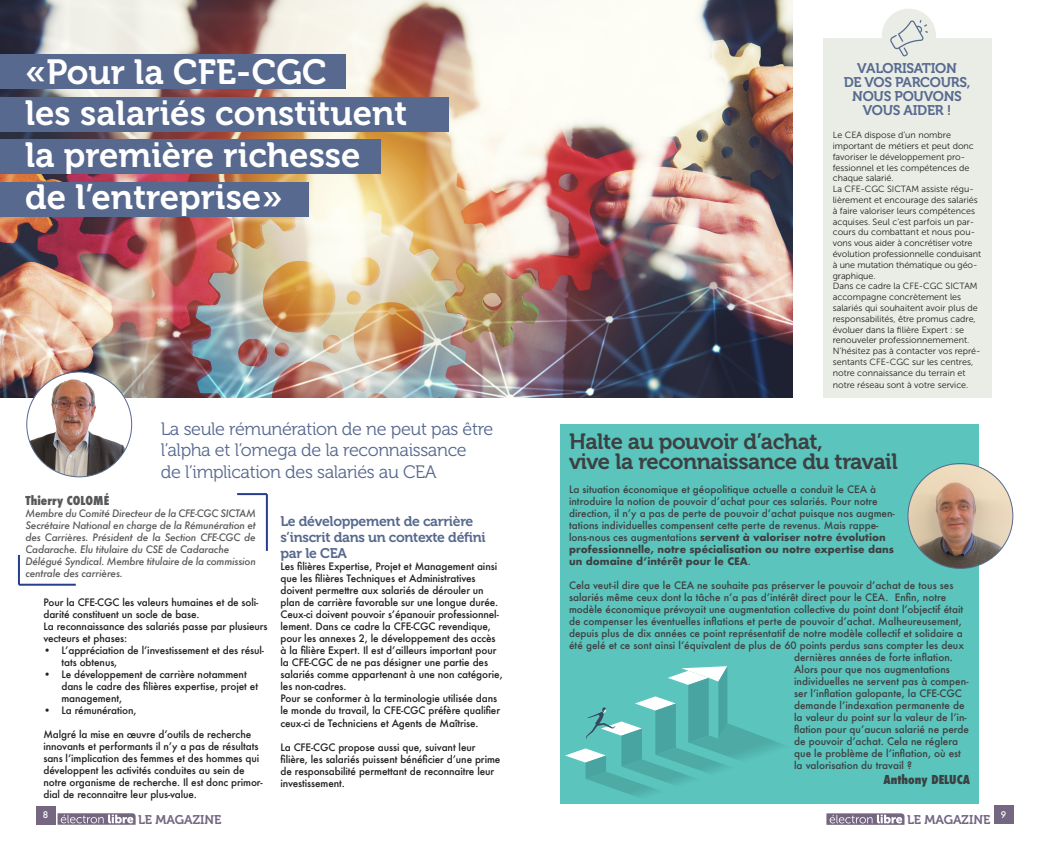
<style>
.page{position:relative;width:1049px;height:842px;background:#fff}
.page>*{position:absolute;margin:0;border:0;box-sizing:border-box;transform-origin:0 0}
.t1{font:34.8px/41.8px "Museo 700";color:#fff}
.t2{font:22px "Museo 700";letter-spacing:-.02em;color:#3d4040}
.t3{font:18px "Museo 300";letter-spacing:-.02em;color:#57698f}
.t4{font:14px/16px "Museo 700";letter-spacing:-.02em;color:#57698f}
.t5{font:12.6px "Museo 700";color:#756681}
.t6{font:800 condensed 12px "Futura";color:#3d4040}
.t7{font:800 condensed 12px "Futura";color:#57585a}
.t8{font:500 10px/12px "Futura";letter-spacing:-.01em;color:#231f20}
.t9{font:500 10px/12px "Futura";color:#3d4040}
.t10{font:italic 500 10px/12px "Futura";letter-spacing:-.02em;color:#57585a;text-align:justify}
.t11{font:9px/10.8px "Museo Sans 300";color:#231f20}
.t12{font:500 8.9px "Futura";color:#fff}
.s1{font-weight:700}
</style>
<div class="page">
<svg style="left:58px;top:813px;width:78px;height:12px"></svg>
<div style="left:36px;top:806px;width:19px;height:19px;background:#756681"></div>
<svg style="left:826px;top:813px;width:78px;height:12px"></svg>
<div style="left:994px;top:805px;width:19px;height:19px;background:#756681"></div>
<img style="left:0;top:0;width:792px;height:397px">
<div style="left:560px;top:424px;width:418px;height:380px;background:#5ac4bd"></div>
<div style="left:0;top:54px;width:346px;height:35px;background:#57698f"></div>
<div style="left:0;top:97px;width:448px;height:34px;background:#57698f"></div>
<div style="left:0;top:140px;width:380px;height:34px;background:#57698f"></div>
<div style="left:0;top:182px;width:309px;height:35px;background:#57698f"></div>
<div style="left:822px;top:38px;width:169px;height:359px;background:#e9ede5"></div>
<div style="left:882px;top:9px;width:54px;height:54px;background:#e9ede5;border-radius:50%"></div>
<svg style="left:890px;top:20px;width:38px;height:37px"></svg>
<img style="left:27px;top:372px;width:105px;height:105px;border-radius:52px">
<img style="left:908px;top:464px;width:105px;height:104px">
<hr style="left:266px;top:494px;width:2px;height:57px;background:#253f8e">
<hr style="left:237px;top:493px;width:30px;height:2px;background:#253f8e">
<hr style="left:19px;top:584px;width:57px;height:2px;background:#253f8e">
<hr style="left:18px;top:555px;width:2px;height:30px;background:#253f8e">
<svg style="left:565px;top:666px;width:218px;height:131px"></svg>
<p class="t1" style="left:25px;top:51px;width:303px">«Pour la CFE-CGC</p>
<p class="t1" style="left:25px;top:93px;width:384px">les salariés constituent</p>
<p class="t1" style="left:25px;top:135px;width:337px">la première richesse de l’entreprise»</p>
<p class="t4" style="left:857px;top:61px;width:101px">VALORISATION</p>
<p class="t4" style="left:844px;top:75px;width:128px">DE VOS PARCOURS,</p>
<p class="t4" style="left:852px;top:90px;width:111px;line-height:14px;text-align:center">NOUS POUVONS<br>VOUS AIDER !</p>
<p class="t11" style="left:833px;top:130px;width:143px">Le CEA dispose d’un nombre important de métiers et peut donc favoriser le développement pro&shy;fessionnel et les compétences de chaque salarié.</p>
<p class="t11" style="left:833px;top:184px;width:150px">La CFE-CGC SICTAM assiste régu&shy;lièrement et encourage des salariés à faire valoriser leurs compétences acquises. Seul c’est parfois un par&shy;cours du combattant et nous pou&shy;vons vous aider à concrétiser votre évolution professionnelle conduisant à une mutation thématique ou géo&shy;graphique.</p>
<p class="t11" style="left:833px;top:281px;width:149px">Dans ce cadre la CFE-CGC SICTAM accompagne concrètement les salariés qui souhaitent avoir plus de responsabilités, être promus cadre, évoluer dans la filière Expert : se renouveler professionnemement.<br>N’hésitez pas à contacter vos repré&shy;sentants CFE-CGC sur les centres, notre connaissance du terrain et</p>
<p class="t11" style="left:833px;top:379px;width:137px">notre réseau sont à votre service.</p>
<p class="t3" style="left:161px;top:419px;width:334px">La seule rémunération de ne peut pas être</p>
<p class="t3" style="left:161px;top:440px;width:307px">l’alpha et l’omega de la reconnaissance</p>
<p class="t3" style="left:161px;top:462px;width:277px">de l’implication des salariés au CEA</p>
<p class="t7" style="left:26px;top:492px;width:85px">Thierry COLOMÉ</p>
<p class="t10" style="left:26px;top:507px;width:232px">Membre du Comité Directeur de la CFE-CGC SICTAM</p>
<p class="t10" style="left:26px;top:519px;width:232px">Secrétaire National en charge de la Rémunération et des Carrières. Président de la Section CFE-CGC de Cadarache. Elu titulaire du CSE de Cadarache</p>
<p class="t10" style="left:26px;top:555px;width:232px">Délégué Syndical. Membre titulaire de la commission centrale des carrières.</p>
<p class="t8" style="left:43px;top:596px;width:226px">Pour la CFE-CGC les valeurs humaines et de soli&shy;darité constituent un socle de base.<br>La reconnaissance des salariés passe par plusieurs vecteurs et phases:</p>
<p class="t8" style="left:61px;top:644px;width:204px;text-indent:-18px">• L’appréciation de l’investissement et des résul&shy;tats obtenus,</p>
<p class="t8" style="left:61px;top:668px;width:198px;text-indent:-18px">• Le développement de carrière notamment dans le cadre des filières expertise, projet et management,</p>
<p class="t8" style="left:43px;top:704px;width:95px">• La rémunération,</p>
<p class="t8" style="left:43px;top:728px;width:221px">Malgré la mise en œuvre d’outils de recherche innovants et performants il n’y a pas de résultats sans l’implication des femmes et des hommes qui développent les activités conduites au sein de notre organisme de recherche. Il est donc primor&shy;dial de reconnaitre leur plus-value.</p>
<p class="t4" style="left:280px;top:514px;width:194px">Le développement de carrière</p>
<p class="t4" style="left:280px;top:530px;width:207px">s’inscrit dans un contexte défini par le CEA</p>
<p class="t8" style="left:280px;top:561px;width:219px">Les filières Expertise, Projet et Management ainsi que les filières Techniques et Administratives doivent permettre aux salariés de dérouler un plan de carrière favorable sur une longue durée.</p>
<p class="t8" style="left:280px;top:609px;width:224px">Ceux-ci doivent pouvoir s’épanouir professionnel&shy;lement. Dans ce cadre la CFE-CGC revendique, pour les annexes 2, le développement des accès à la filière Expert. Il est d’ailleurs important pour la CFE-CGC de ne pas désigner une partie des salariés comme appartenant à une non catégorie, les non-cadres.</p>
<p class="t8" style="left:280px;top:693px;width:221px">Pour se conformer à la terminologie utilisée dans le monde du travail, la CFE-CGC préfère qualifier ceux-ci de Techniciens et Agents de Maîtrise.</p>
<p class="t8" style="left:280px;top:741px;width:221px">La CFE-CGC propose aussi que, suivant leur filière, les salariés puissent bénéficier d’une prime de responsabilité permettant de reconnaitre leur investissement.</p>
<p class="t2" style="left:569px;top:430px;width:256px">Halte au pouvoir d’achat,</p>
<p class="t2" style="left:569px;top:450px;width:330px">vive la reconnaissance du travail</p>
<p class="t9" style="left:569px;top:484px;width:327px">La situation économique et géopolitique actuelle a conduit le CEA à introduire la notion de pouvoir d’achat pour ces salariés. Pour notre direction, il n’y a pas de perte de pouvoir d’achat puisque nos augmen&shy;tations individuelles compensent cette perte de revenus. Mais rappe&shy;lons-nous ces augmentations <span class="s1">servent à valoriser notre évolution professionnelle, notre spécialisation ou notre expertise dans un domaine d’intérêt pour le CEA</span>.</p>
<p class="t9" style="left:569px;top:580px;width:386px">Cela veut-il dire que le CEA ne souhaite pas préserver le pouvoir d’achat de tous ses</p>
<p class="t9" style="left:569px;top:592px;width:379px">salariés même ceux dont la tâche n’a pas d’intérêt direct pour le CEA. Enfin, notre</p>
<p class="t9" style="left:569px;top:604px;width:396px">modèle économique prévoyait une augmentation collective du point dont l’objectif était</p>
<p class="t9" style="left:569px;top:616px;width:394px">de compenser les éventuelles inflations et perte de pouvoir d’achat. Malheureusement,</p>
<p class="t9" style="left:569px;top:628px;width:395px">depuis plus de dix années ce point représentatif de notre modèle collectif et solidaire a</p>
<p class="t9" style="left:569px;top:640px;width:396px">été gelé et ce sont ainsi l’équivalent de plus de 60 points perdus sans compter les deux</p>
<p class="t9" style="left:794px;top:652px;width:160px">dernières années de forte inflation.</p>
<p class="t9" style="left:794px;top:664px;width:176px">Alors pour que nos augmentations individuelles ne servent pas à compen&shy;ser l’inflation galopante, la CFE-CGC demande l’indexation permanente de la valeur du point sur la valeur de l’in&shy;flation pour qu’aucun salarié ne perde de pouvoir d’achat. Cela ne réglera que le problème de l’inflation, où est la valorisation du travail ?</p>
<p class="t6" style="left:883px;top:771px;width:88px">Anthony DELUCA</p>
<p class="t12" style="left:43px;top:809px;width:7px">8</p>
<p class="t5" style="left:907px;top:812px;width:85px">LE MAGAZINE</p>
<p class="t5" style="left:138px;top:812px;width:85px">LE MAGAZINE</p>
<p class="t12" style="left:1001px;top:808px;width:7px">9</p>
</div>
